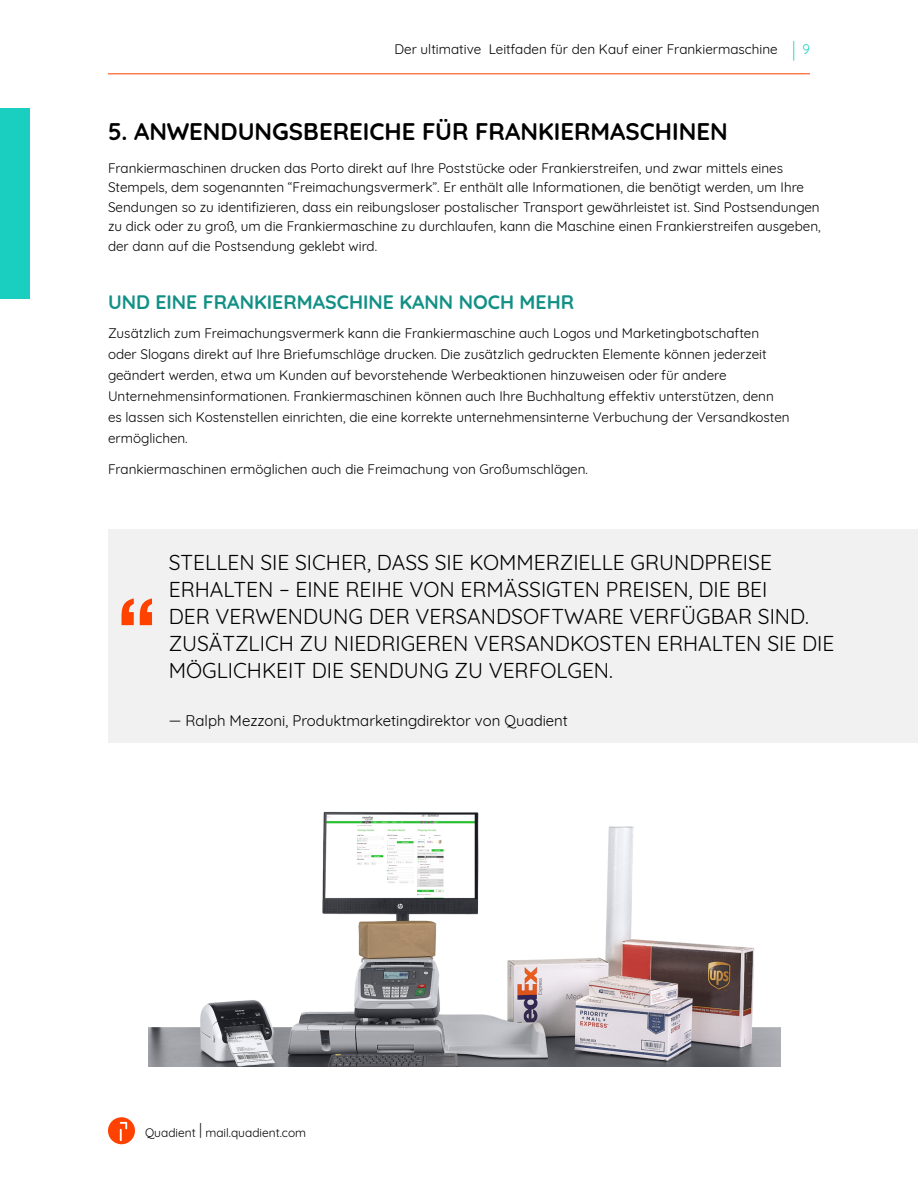
<style>
.page{position:relative;width:918px;height:1188px;background:#fff}
.page>*{position:absolute;margin:0;border:0;box-sizing:border-box;transform-origin:0 0}
.t1{font:700 24px "Quicksand";color:#000}
.t2{font:21px/27px "Quicksand";color:#000}
.t3{font:700 19.5px "Quicksand";color:#129085}
.t4{font:15px "Quicksand";color:#000}
.t5{font:13.5px/21px "Quicksand";color:#000}
.t6{font:12px "Quicksand";color:#000}
.s1{font-size:20.25px;color:#1acfbf}
.s2{color:#1acfbf}
.s3{font-size:21px}
</style>
<div class="page">
<svg style="left:108px;top:1117px;width:27px;height:27px"></svg>
<hr style="left:108px;top:73px;width:702px;height:1px;background:#ff4200">
<div style="left:0;top:108px;width:29px;height:190px;background:#1acfbf"></div>
<img style="left:148px;top:811px;width:632px;height:255px">
<div style="left:108px;top:529px;width:810px;height:213px;background:#f1f1f2"></div>
<svg style="left:122px;top:598px;width:12px;height:27px"></svg>
<svg style="left:140px;top:598px;width:12px;height:27px"></svg>
<p class="t5" style="left:394px;top:38px;width:417px">Der ultimative Leitfaden für den Kauf einer Frankiermaschine <span class="s1">|</span> <span class="s2">9</span></p>
<h1 class="t1" style="left:108px;top:111px;width:621px">5. ANWENDUNGSBEREICHE FÜR FRANKIERMASCHINEN</h1>
<p class="t5" style="left:108px;top:157px;width:714px;line-height:19.5px">Frankiermaschinen drucken das Porto direkt auf Ihre Poststücke oder Frankierstreifen, und zwar mittels eines Stempels, dem sogenannten “Freimachungsvermerk”. Er enthält alle Informationen, die benötigt werden, um Ihre Sendungen so zu identifizieren, dass ein reibungsloser postalischer Transport gewährleistet ist. Sind Postsendungen zu dick oder zu groß, um die Frankiermaschine zu durchlaufen, kann die Maschine einen Frankierstreifen ausgeben, der dann auf die Postsendung geklebt wird.</p>
<h3 class="t3" style="left:108px;top:286px;width:468px">UND EINE FRANKIERMASCHINE KANN NOCH MEHR</h3>
<p class="t5" style="left:108px;top:322px;width:683px">Zusätzlich zum Freimachungsvermerk kann die Frankiermaschine auch Logos und Marketingbotschaften oder Slogans direkt auf Ihre Briefumschläge drucken. Die zusätzlich gedruckten Elemente können jederzeit geändert werden, etwa um Kunden auf bevorstehende Werbeaktionen hinzuweisen oder für andere Unternehmensinformationen. Frankiermaschinen können auch Ihre Buchhaltung effektiv unterstützen, denn es lassen sich Kostenstellen einrichten, die eine korrekte unternehmensinterne Verbuchung der Versandkosten ermöglichen.</p>
<p class="t5" style="left:108px;top:458px;width:482px">Frankiermaschinen ermöglichen auch die Freimachung von Großumschlägen.</p>
<p class="t2" style="left:169px;top:547px;width:667px">STELLEN SIE SICHER, DASS SIE KOMMERZIELLE GRUNDPREISE ERHALTEN – EINE REIHE VON ERMÄSSIGTEN PREISEN, DIE BEI<br>DER VERWENDUNG DER VERSANDSOFTWARE VERFÜGBAR SIND.<br>ZUSÄTZLICH ZU NIEDRIGEREN VERSANDKOSTEN ERHALTEN SIE DIE MÖGLICHKEIT DIE SENDUNG ZU VERFOLGEN.</p>
<p class="t4" style="left:169px;top:709px;width:401px">— Ralph Mezzoni, Produktmarketingdirektor von Quadient</p>
<p class="t6" style="left:145px;top:1123px;width:163px">Quadient <span class="s3">I</span> mail.quadient.com</p>
</div>
